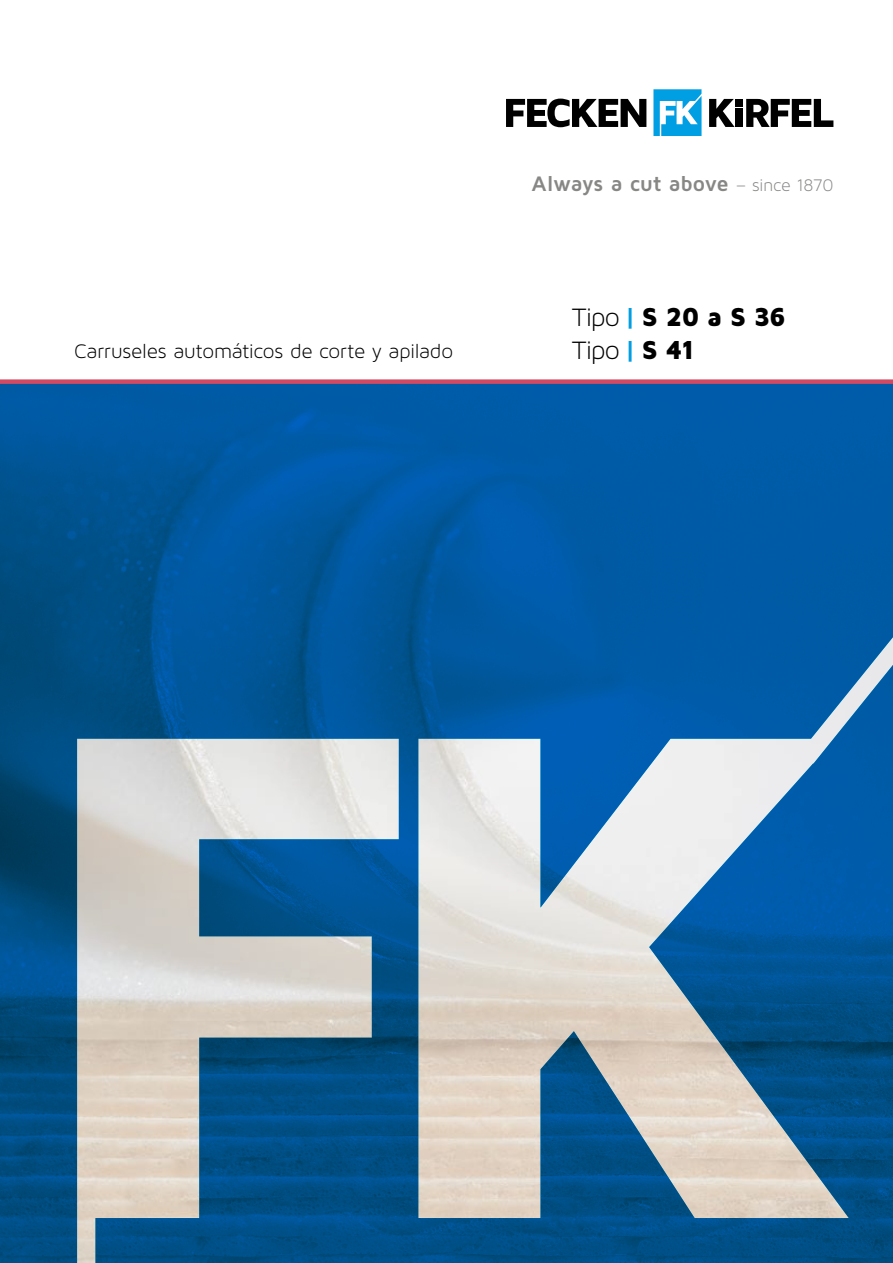
<style>
.page{position:relative;width:893px;height:1263px;background:#fff}
.page>*{position:absolute;margin:0;border:0;box-sizing:border-box;transform-origin:0 0}
.t1{font:900 27px "Maven Pro";color:#000}
.t2{font:27px "Maven Pro Light 300";color:#000}
.t3{font:700 21.75px "Maven Pro";letter-spacing:-.015em;color:#878786}
.t4{font:21px "Maven Pro Light 300";letter-spacing:-.005em;color:#000}
.s1{font-family:"Maven Pro Light 300";font-weight:400;font-size:18px}
.s2{font-family:"Maven Pro Light 300";font-weight:400}
.s3{font-weight:700;color:#009ee3}
.s4{font-family:"Maven Pro";font-weight:700;color:#009ee3}
.s5{font-family:"Maven Pro";font-weight:900}
</style>
<div class="page">
<svg style="left:653px;top:89px;width:48px;height:47px"></svg>
<svg style="left:506px;top:99px;width:140px;height:28px"></svg>
<svg style="left:709px;top:99px;width:26px;height:28px"></svg>
<div style="left:736px;top:99px;width:7px;height:7px;background:#000"></div>
<div style="left:736px;top:108px;width:7px;height:19px;background:#000"></div>
<svg style="left:746px;top:99px;width:87px;height:28px"></svg>
<img style="left:0;top:384px;width:893px;height:879px">
<div style="left:0;top:379px;width:893px;height:5px;background:#cf4a62"></div>
<p class="t4" style="left:74px;top:339px;width:380px">Carruseles automáticos de corte y apilado</p>
<p class="t3" style="left:532px;top:170px;width:303px">Always a cut above <span class="s1">– since 1870</span></p>
<p class="t1" style="left:572px;top:300px;width:216px"><span class="s2">Tipo</span> <span class="s3">|</span> S 20 a S 36</p>
<p class="t2" style="left:572px;top:335px;width:124px">Tipo <span class="s4">|</span> <span class="s5">S 41</span></p>
</div>
